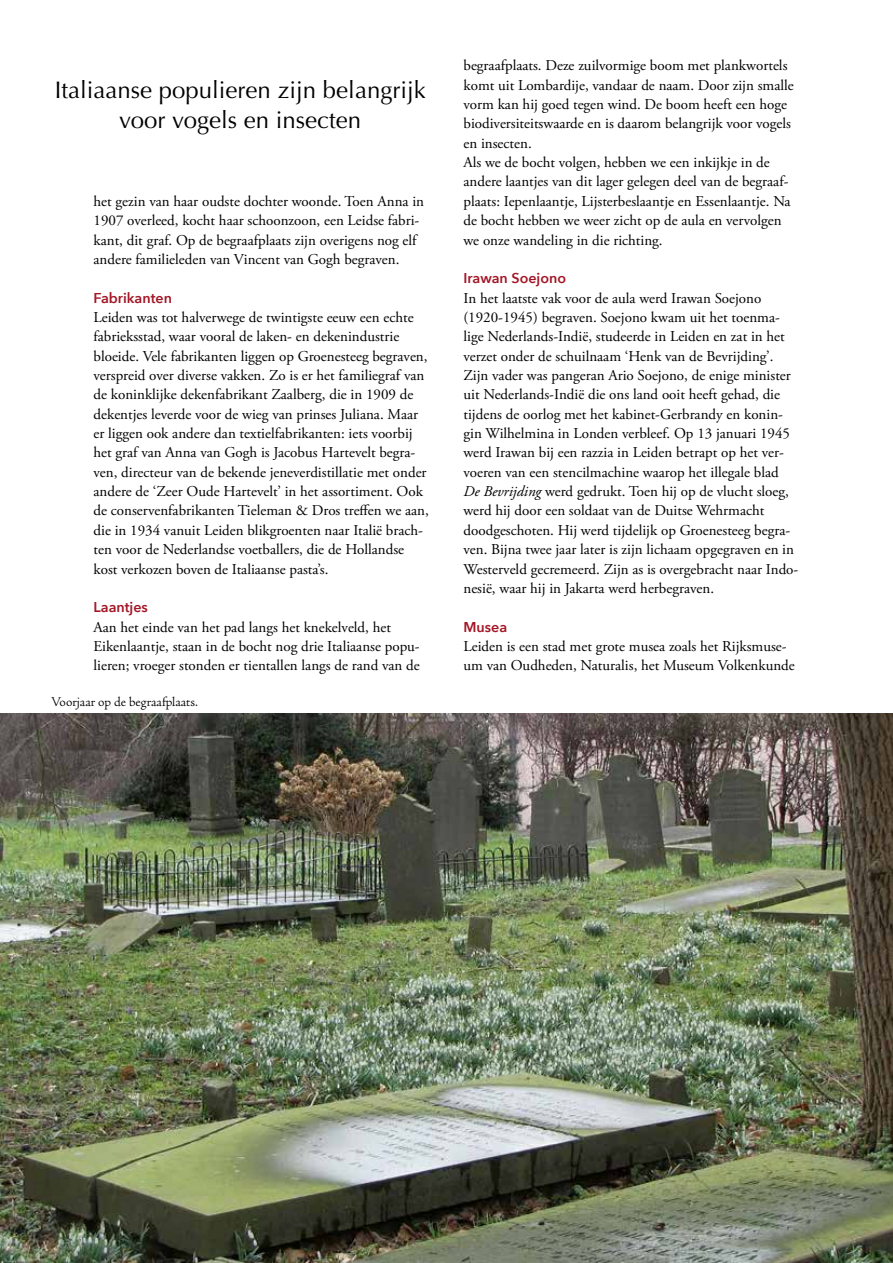
<style>
.page{position:relative;width:893px;height:1263px;background:#fff}
.page>*{position:absolute;margin:0;border:0;box-sizing:border-box;transform-origin:0 0}
.t1{font:24px/30px "Optima";color:#000;text-align:center}
.t2{font:15px/19.4px "Adobe Garamond Pro";color:#000}
.t3{font:600 14.25px "Avenir Next";color:#a31626}
.t4{font:300 13.5px "Adobe Jenson Pro";color:#000}
.s1{font-style:italic}
</style>
<div class="page">
<img style="left:0;top:713px;width:893px;height:550px">
<h1 class="t1" style="left:55px;top:75px;width:372px">Italiaanse populieren zijn belangrijk voor vogels en insecten</h1>
<p class="t2" style="left:94px;top:192px;width:332px">het gezin van haar oudste dochter woonde. Toen Anna in 1907 overleed, kocht haar schoonzoon, een Leidse fabri&shy;kant, dit graf. Op de begraafplaats zijn overigens nog elf andere familieleden van Vincent van Gogh begraven.</p>
<p class="t3" style="left:94px;top:285px;width:80px">Fabrikanten</p>
<p class="t2" style="left:94px;top:308px;width:337px">Leiden was tot halverwege de twintigste eeuw een echte fabrieksstad, waar vooral de laken- en dekenindustrie bloeide. Vele fabrikanten liggen op Groenesteeg begraven, verspreid over diverse vakken. Zo is er het familiegraf van de koninklijke dekenfabrikant Zaalberg, die in 1909 de dekentjes leverde voor de wieg van prinses Juliana. Maar er liggen ook andere dan textielfabrikanten: iets voorbij het graf van Anna van Gogh is Jacobus Hartevelt begra&shy;ven, directeur van de bekende jeneverdistillatie met onder andere de ‘Zeer Oude Hartevelt’ in het assortiment. Ook de conservenfabrikanten Tieleman &amp; Dros treffen we aan, die in 1934 vanuit Leiden blikgroenten naar Italië brach&shy;ten voor de Nederlandse voetballers, die de Hollandse kost verkozen boven de Italiaanse pasta’s.</p>
<p class="t3" style="left:94px;top:595px;width:56px">Laantjes</p>
<p class="t2" style="left:94px;top:618px;width:328px">Aan het einde van het pad langs het knekelveld, het<br>Eikenlaantje, staan in de bocht nog drie Italiaanse popu&shy;lieren; vroeger stonden er tientallen langs de rand van de</p>
<p class="t4" style="left:51px;top:694px;width:148px">Voorjaar op de begraafplaats.</p>
<p class="t2" style="left:463px;top:56px;width:332px">begraafplaats. Deze zuilvormige boom met plankwortels komt uit Lombardije, vandaar de naam. Door zijn smalle vorm kan hij goed tegen wind. De boom heeft een hoge biodiversiteitswaarde en is daarom belangrijk voor vogels en insecten.<br>Als we de bocht volgen, hebben we een inkijkje in de andere laantjes van dit lager gelegen deel van de begraaf&shy;plaats: Iepenlaantje, Lijsterbeslaantje en Essenlaantje. Na de bocht hebben we weer zicht op de aula en vervolgen we onze wandeling in die richting.</p>
<p class="t3" style="left:463px;top:266px;width:104px">Irawan Soejono</p>
<p class="t2" style="left:463px;top:289px;width:336px">In het laatste vak voor de aula werd Irawan Soejono (1920-1945) begraven. Soejono kwam uit het toenma&shy;lige Nederlands-Indië, studeerde in Leiden en zat in het verzet onder de schuilnaam ‘Henk van de Bevrijding’.<br>Zijn vader was pangeran Ario Soejono, de enige minister uit Nederlands-Indië die ons land ooit heeft gehad, die tijdens de oorlog met het kabinet-Gerbrandy en konin&shy;gin Wilhelmina in Londen verbleef. Op 13 januari 1945 werd Irawan bij een razzia in Leiden betrapt op het ver&shy;voeren van een stencilmachine waarop het illegale blad <span class="s1">De Bevrijding</span> werd gedrukt. Toen hij op de vlucht sloeg, werd hij door een soldaat van de Duitse Wehrmacht doodgeschoten. Hij werd tijdelijk op Groenesteeg begra&shy;ven. Bijna twee jaar later is zijn lichaam opgegraven en in Westerveld gecremeerd. Zijn as is overgebracht naar Indo&shy;nesië, waar hij in Jakarta werd herbegraven.</p>
<p class="t3" style="left:463px;top:614px;width:45px">Musea</p>
<p class="t2" style="left:463px;top:637px;width:333px">Leiden is een stad met grote musea zoals het Rijksmuse&shy;um van Oudheden, Naturalis, het Museum Volkenkunde</p>
</div>
